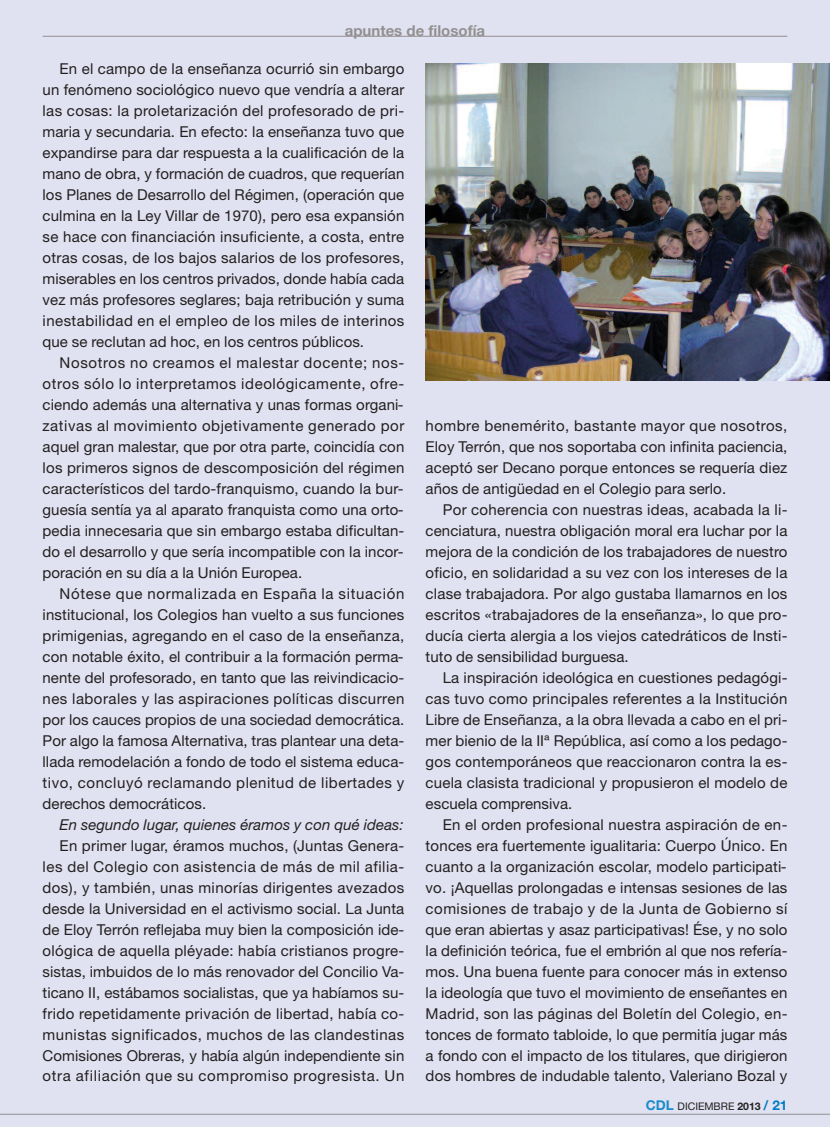
<style>
.page{position:relative;width:830px;height:1127px;background:#fff}
.page>*{position:absolute;margin:0;border:0;box-sizing:border-box;transform-origin:0 0}
.t1{font:15px/21px "Helvetica Neue";letter-spacing:.005em;color:#231f20;text-align:justify}
.t2{font:italic 15px "Helvetica Neue";letter-spacing:.005em;color:#231f20}
.t3{font:700 15px "Helvetica Neue";color:#929090}
.t4{font:10.5px "Helvetica Neue";color:#231f20}
.s1{font-weight:700;font-size:13.5px;color:#1a8bcc}
.s2{font-weight:700}
.s3{font-weight:700;font-size:13.5px;color:#007bc3}
</style>
<div class="page">
<div style="left:0;top:0;width:829px;height:1127px;background:#e1e2f1"></div>
<hr style="left:43px;top:36px;width:744px;height:1px;background:#929090">
<hr style="left:0;top:1114px;width:829px;height:1px;background:#929090">
<img style="left:425px;top:64px;width:404px;height:316px">
<p class="t3" style="left:344px;top:19px;width:142px">apuntes de filosofía</p>
<p class="t1" style="left:43px;top:60px;width:363px;text-indent:17px">En el campo de la enseñanza ocurrió sin embargo un fenómeno sociológico nuevo que vendría a alterar las cosas: la proletarización del profesorado de pri&shy;maria y secundaria. En efecto: la enseñanza tuvo que expandirse para dar respuesta a la cualificación de la mano de obra, y formación de cuadros, que requerían los Planes de Desarrollo del Régimen, (operación que culmina en la Ley Villar de 1970), pero esa expansión se hace con financiación insuficiente, a costa, entre otras cosas, de los bajos salarios de los profesores, miserables en los centros privados, donde había cada vez más profesores seglares; baja retribución y suma inestabilidad en el empleo de los miles de interinos que se reclutan ad hoc, en los centros públicos.</p>
<p class="t1" style="left:43px;top:354px;width:363px;text-indent:17px">Nosotros no creamos el malestar docente; nos&shy;otros sólo lo interpretamos ideológicamente, ofre&shy;ciendo además una alternativa y unas formas organi&shy;zativas al movimiento objetivamente generado por aquel gran malestar, que por otra parte, coincidía con los primeros signos de descomposición del régimen característicos del tardo-franquismo, cuando la bur&shy;guesía sentía ya al aparato franquista como una orto&shy;pedia innecesaria que sin embargo estaba dificultan&shy;do el desarrollo y que sería incompatible con la incor&shy;poración en su día a la Unión Europea.</p>
<p class="t1" style="left:43px;top:584px;width:363px;text-indent:17px">Nótese que normalizada en España la situación institucional, los Colegios han vuelto a sus funciones primigenias, agregando en el caso de la enseñanza, con notable éxito, el contribuir a la formación perma&shy;nente del profesorado, en tanto que las reivindicacio&shy;nes laborales y las aspiraciones políticas discurren por los cauces propios de una sociedad democrática.<br>Por algo la famosa Alternativa, tras plantear una deta&shy;llada remodelación a fondo de todo el sistema educa&shy;tivo, concluyó reclamando plenitud de libertades y derechos democráticos.</p>
<p class="t2" style="left:60px;top:819px;width:345px">En segundo lugar, quienes éramos y con qué ideas:</p>
<p class="t1" style="left:43px;top:836px;width:363px;text-indent:17px">En primer lugar, éramos muchos, (Juntas Genera&shy;les del Colegio con asistencia de más de mil afilia&shy;dos), y también, unas minorías dirigentes avezados desde la Universidad en el activismo social. La Junta de Eloy Terrón reflejaba muy bien la composición ide&shy;ológica de aquella pléyade: había cristianos progre&shy;sistas, imbuidos de lo más renovador del Concilio Va&shy;ticano II, estábamos socialistas, que ya habíamos su&shy;frido repetidamente privación de libertad, había co&shy;munistas significados, muchos de las clandestinas Comisiones Obreras, y había algún independiente sin otra afiliación que su compromiso progresista. Un</p>
<p class="t1" style="left:425px;top:417px;width:363px">hombre benemérito, bastante mayor que nosotros, Eloy Terrón, que nos soportaba con infinita paciencia, aceptó ser Decano porque entonces se requería diez años de antigüedad en el Colegio para serlo.</p>
<p class="t1" style="left:425px;top:501px;width:363px;text-indent:17px">Por coherencia con nuestras ideas, acabada la li&shy;cenciatura, nuestra obligación moral era luchar por la mejora de la condición de los trabajadores de nuestro oficio, en solidaridad a su vez con los intereses de la clase trabajadora. Por algo gustaba llamarnos en los escritos «trabajadores de la enseñanza», lo que pro&shy;ducía cierta alergia a los viejos catedráticos de Insti&shy;tuto de sensibilidad burguesa.</p>
<p class="t1" style="left:425px;top:668px;width:363px;text-indent:17px">La inspiración ideológica en cuestiones pedagógi&shy;cas tuvo como principales referentes a la Institución Libre de Enseñanza, a la obra llevada a cabo en el pri&shy;mer bienio de la IIª República, así como a los pedago&shy;gos contemporáneos que reaccionaron contra la es&shy;cuela clasista tradicional y propusieron el modelo de escuela comprensiva.</p>
<p class="t1" style="left:425px;top:815px;width:363px;text-indent:17px">En el orden profesional nuestra aspiración de en&shy;tonces era fuertemente igualitaria: Cuerpo Único. En cuanto a la organización escolar, modelo participati&shy;vo. ¡Aquellas prolongadas e intensas sesiones de las comisiones de trabajo y de la Junta de Gobierno sí que eran abiertas y asaz participativas! Ése, y no solo la definición teórica, fue el embrión al que nos refería&shy;mos. Una buena fuente para conocer más in extenso la ideología que tuvo el movimiento de enseñantes en Madrid, son las páginas del Boletín del Colegio, en&shy;tonces de formato tabloide, lo que permitía jugar más a fondo con el impacto de los titulares, que dirigieron dos hombres de indudable talento, Valeriano Bozal y</p>
<p class="t4" style="left:645px;top:1103px;width:143px"><span class="s1">CDL</span> DICIEMBRE <span class="s2">2013</span> <span class="s3">/ 21</span></p>
</div>
